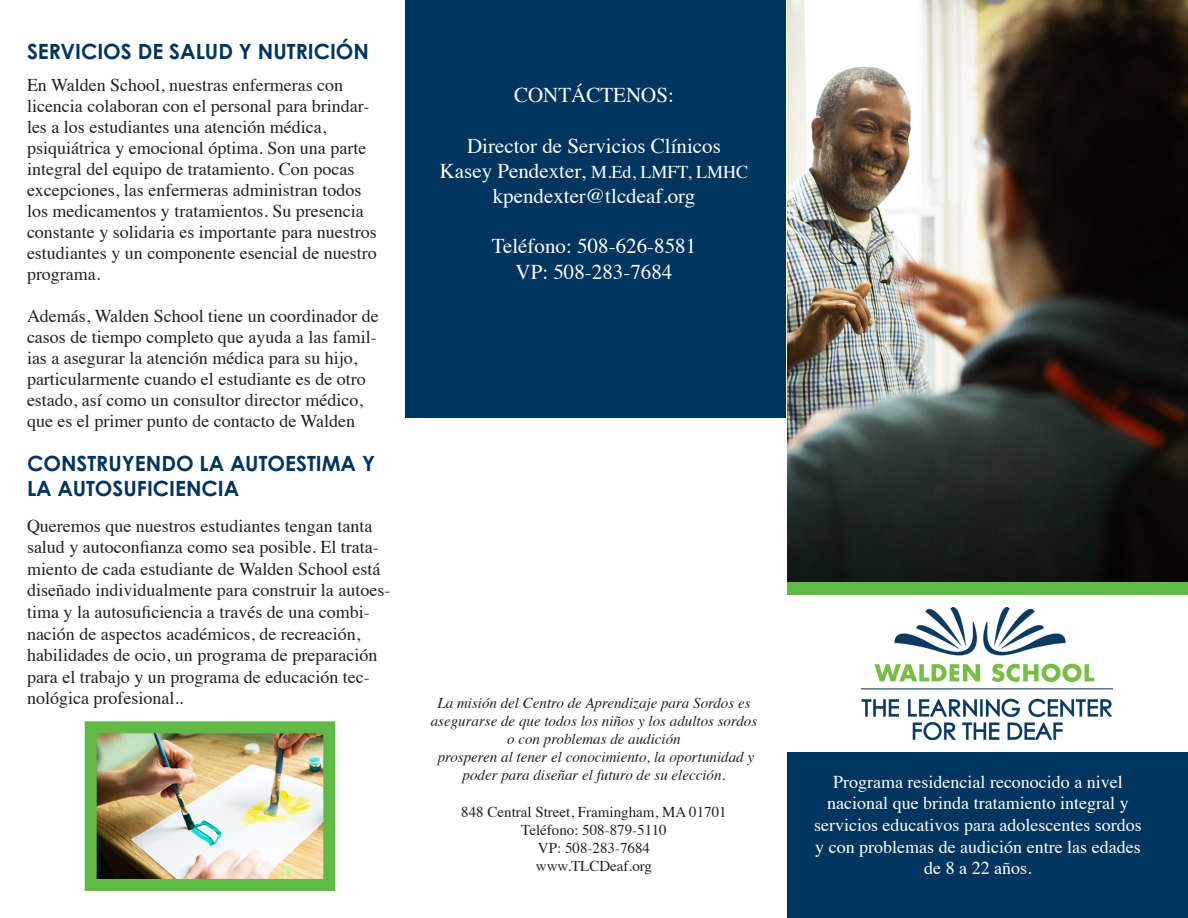
<style>
.page{position:relative;width:1188px;height:918px;background:#fff}
.page>*{position:absolute;margin:0;border:0;box-sizing:border-box;transform-origin:0 0}
.t1{font:21px/25.2px "Times";color:#fff;text-align:center}
.t2{font:700 21px/25.2px "Century Gothic Pro";color:#003560}
.t3{font:18px/21px "Times";color:#231f20}
.t4{font:18px "Times";color:#fff}
.t5{font:italic 15px/18px "Times";color:#231f20;text-align:center}
.t6{font:15px "Times";color:#231f20}
.s1{font-size:18px}
</style>
<div class="page">
<div style="left:405px;top:0;width:381px;height:418px;background:#003560"></div>
<img style="left:862px;top:608px;width:250px;height:132px">
<img style="left:788px;top:0;width:400px;height:583px">
<div style="left:788px;top:753px;width:400px;height:165px;background:#003560"></div>
<div style="left:788px;top:583px;width:400px;height:12px;background:#60bb46"></div>
<img style="left:98px;top:734px;width:224px;height:144px">
<div style="left:85px;top:721px;width:250px;height:170px;border:12px solid #60bb46"></div>
<p class="t2" style="left:27px;top:38px;width:344px">SERVICIOS DE SALUD Y NUTRICIÓN</p>
<p class="t3" style="left:27px;top:73px;width:351px">En Walden School, nuestras enfermeras con licencia colaboran con el personal para brindar&shy;les a los estudiantes una atención médica, psiquiátrica y emocional óptima. Son una parte integral del equipo de tratamiento. Con pocas excepciones, las enfermeras administran todos los medicamentos y tratamientos. Su presencia constante y solidaria es importante para nuestros estudiantes y un componente esencial de nuestro programa.</p>
<p class="t3" style="left:27px;top:304px;width:353px">Además, Walden School tiene un coordinador de casos de tiempo completo que ayuda a las famil&shy;ias a asegurar la atención médica para su hijo, particularmente cuando el estudiante es de otro estado, así como un consultor director médico, que es el primer punto de contacto de Walden</p>
<p class="t2" style="left:27px;top:451px;width:350px">CONSTRUYENDO LA AUTOESTIMA Y<br>LA AUTOSUFICIENCIA</p>
<p class="t3" style="left:27px;top:513px;width:365px;line-height:21.6px">Queremos que nuestros estudiantes tengan tanta salud y autoconfianza como sea posible. El trata&shy;miento de cada estudiante de Walden School está diseñado individualmente para construir la autoes&shy;tima y la autosuficiencia a través de una combi&shy;nación de aspectos académicos, de recreación, habilidades de ocio, un programa de preparación para el trabajo y un programa de educación tec&shy;nológica profesional..</p>
<p class="t1" style="left:514px;top:81px;width:161px">CONTÁCTENOS:</p>
<p class="t1" style="left:440px;top:131px;width:310px">Director de Servicios Clínicos<br>Kasey Pendexter, <span class="s1">M.Ed, LMFT, LMHC</span></p>
<p class="t1" style="left:493px;top:181px;width:204px">kpendexter@tlcdeaf.org</p>
<p class="t1" style="left:492px;top:232px;width:206px">Teléfono: 508-626-8581</p>
<p class="t1" style="left:516px;top:257px;width:158px">VP: 508-283-7684</p>
<p class="t5" style="left:437px;top:693px;width:315px">La misión del Centro de Aprendizaje para Sordos es</p>
<p class="t5" style="left:431px;top:711px;width:328px">asegurarse de que todos los niños y los adultos sordos o con problemas de audición</p>
<p class="t5" style="left:438px;top:747px;width:318px">prosperen al tener el conocimiento, la oportunidad y</p>
<p class="t5" style="left:463px;top:765px;width:264px">poder para diseñar el futuro de su elección.</p>
<p class="t6" style="left:461px;top:798px;width:267px">848 Central Street, Framingham, MA 01701</p>
<p class="t6" style="left:521px;top:816px;width:147px">Teléfono: 508-879-5110</p>
<p class="t6" style="left:538px;top:834px;width:114px">VP: 508-283-7684</p>
<p class="t6" style="left:536px;top:852px;width:118px">www.TLCDeaf.org</p>
<p class="t4" style="left:833px;top:765px;width:291px">Programa residencial reconocido a nivel</p>
<p class="t4" style="left:827px;top:787px;width:303px">nacional que brinda tratamiento integral y</p>
<p class="t4" style="left:814px;top:808px;width:329px">servicios educativos para adolescentes sordos</p>
<p class="t4" style="left:815px;top:830px;width:327px">y con problemas de audición entre las edades</p>
<p class="t4" style="left:924px;top:851px;width:109px">de 8 a 22 años.</p>
</div>
